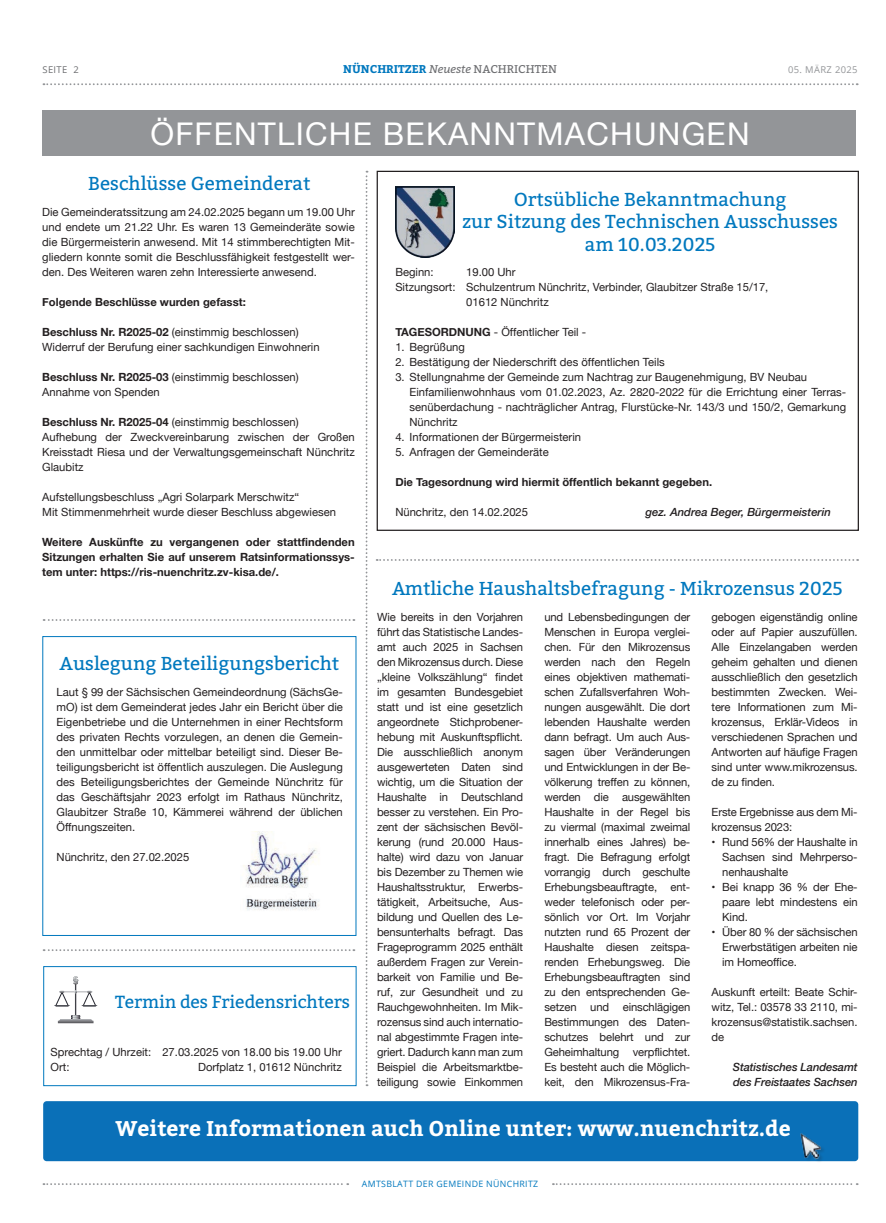
<style>
.page{position:relative;width:886px;height:1223px;background:#fff}
.page>*{position:absolute;margin:0;border:0;box-sizing:border-box;transform-origin:0 0}
.t1{font:31.25px "Helvetica Neue";letter-spacing:.04em;color:#fff}
.t2{font:700 21.25px "Bitter";color:#fff}
.t3{font:18.75px/22.5px "Bitter";color:#0078be;text-align:center}
.t4{font:17.5px "Bitter";letter-spacing:-.01em;color:#0078be}
.t5{font:11.25px/15px "Helvetica Neue";color:#231f20;text-align:justify}
.t6{font:700 11.25px/15px "Helvetica Neue";color:#231f20;text-align:justify}
.t7{font:italic 500 11.25px/15px "Helvetica Neue";letter-spacing:-.01em;color:#231f20}
.t8{font:700 11.25px "Bitter";color:#0078be}
.t9{font:9.38px "Open Sans";letter-spacing:.04em;color:#939598}
.t10{font:9.38px "Open Sans";letter-spacing:.04em;color:#6c6d70}
.t11{font:8.75px "Open Sans";letter-spacing:.04em;color:#0078be}
.s1{font-weight:400;font-style:italic;color:#6c6d70}
.s2{font-weight:400;color:#6c6d70}
.s3{font-weight:700}
</style>
<div class="page">
<svg style="left:43px;top:83px;width:815px;height:2px"></svg>
<svg style="left:43px;top:1183px;width:305px;height:2px"></svg>
<svg style="left:553px;top:1183px;width:305px;height:2px"></svg>
<div style="left:43px;top:111px;width:813px;height:45px;background:#939598"></div>
<svg style="left:377px;top:559px;width:481px;height:2px"></svg>
<svg style="left:44px;top:619px;width:310px;height:2px"></svg>
<svg style="left:44px;top:949px;width:310px;height:2px"></svg>
<svg style="left:366px;top:171px;width:1px;height:915px"></svg>
<img style="left:395px;top:186px;width:59px;height:71px">
<div style="left:42px;top:636px;width:314px;height:300px;border:1px solid #0078be"></div>
<img style="left:243px;top:831px;width:77px;height:79px">
<div style="left:43px;top:966px;width:314px;height:120px;border:1px solid #0078be"></div>
<svg style="left:54px;top:976px;width:44px;height:47px"></svg>
<div style="left:43px;top:1101px;width:815px;height:60px;background:#0a70b8;border-radius:4px"></div>
<img style="left:786px;top:1133px;width:50px;height:29px">
<p class="t10" style="left:43px;top:63px;width:38px">SEITE 2</p>
<p class="t8" style="left:343px;top:61px;width:215px">NÜNCHRITZER <span class="s1">Neueste</span> <span class="s2">NACHRICHTEN</span></p>
<p class="t9" style="left:788px;top:63px;width:71px">05. MÄRZ 2025</p>
<h1 class="t1" style="left:150px;top:111px;width:601px">ÖFFENTLICHE BEKANNTMACHUNGEN</h1>
<h3 class="t3" style="left:88px;top:172px;width:224px">Beschlüsse Gemeinderat</h3>
<p class="t5" style="left:42px;top:205px;width:314px">Die Gemeinderatssitzung am 24.02.2025 begann um 19.00 Uhr und endete um 21.22 Uhr. Es waren 13 Gemeinderäte sowie die Bürgermeisterin anwesend. Mit 14 stimmberechtigten Mit&shy;gliedern konnte somit die Beschlussfähigkeit festgestellt wer&shy;den. Des Weiteren waren zehn Interessierte anwesend.</p>
<p class="t6" style="left:42px;top:294px;width:205px">Folgende Beschlüsse wurden gefasst:</p>
<p class="t5" style="left:42px;top:325px;width:279px"><span class="s3">Beschluss Nr. R2025-02</span> (einstimmig beschlossen)<br>Widerruf der Berufung einer sachkundigen Einwohnerin</p>
<p class="t5" style="left:42px;top:370px;width:258px"><span class="s3">Beschluss Nr. R2025-03</span> (einstimmig beschlossen)<br>Annahme von Spenden</p>
<p class="t5" style="left:42px;top:415px;width:314px;text-align:left"><span class="s3">Beschluss Nr. R2025-04</span> (einstimmig beschlossen)<br>Aufhebung der Zweckvereinbarung zwischen der Großen Kreisstadt Riesa und der Verwaltungsgemeinschaft Nünchritz Glaubitz</p>
<p class="t5" style="left:42px;top:490px;width:295px">Aufstellungsbeschluss „Agri Solarpark Merschwitz“<br>Mit Stimmenmehrheit wurde dieser Beschluss abgewiesen</p>
<p class="t6" style="left:42px;top:534px;width:314px">Weitere Auskünfte zu vergangenen oder stattfindenden Sitzungen erhalten Sie auf unserem Ratsinformationssys&shy;tem unter: https://ris-nuenchritz.zv-kisa.de/.</p>
<h3 class="t3" style="left:59px;top:652px;width:281px">Auslegung Beteiligungsbericht</h3>
<p class="t5" style="left:57px;top:685px;width:288px">Laut § 99 der Sächsischen Gemeindeordnung (SächsGe&shy;mO) ist dem Gemeinderat jedes Jahr ein Bericht über die Eigenbetriebe und die Unternehmen in einer Rechtsform des privaten Rechts vorzulegen, an denen die Gemein&shy;den unmittelbar oder mittelbar beteiligt sind. Dieser Be&shy;teiligungsbericht ist öffentlich auszulegen. Die Auslegung des Beteiligungsberichtes der Gemeinde Nünchritz für das Geschäftsjahr 2023 erfolgt im Rathaus Nünchritz, Glaubitzer Straße 10, Kämmerei während der üblichen Öffnungszeiten.</p>
<p class="t5" style="left:57px;top:850px;width:134px">Nünchritz, den 27.02.2025</p>
<h3 class="t4" style="left:115px;top:989px;width:236px">Termin des Friedensrichters</h3>
<p class="t5" style="left:51px;top:1045px;width:293px">Sprechtag / Uhrzeit: 27.03.2025 von 18.00 bis 19.00 Uhr<br>Ort:</p>
<p class="t5" style="left:198px;top:1060px;width:145px">Dorfplatz 1, 01612 Nünchritz</p>
<h3 class="t3" style="left:462px;top:187px;width:377px">Ortsübliche Bekanntmachung<br>zur Sitzung des Technischen Ausschusses am 10.03.2025</h3>
<p class="t5" style="left:395px;top:265px;width:40px">Beginn:</p>
<p class="t5" style="left:466px;top:265px;width:51px">19.00 Uhr</p>
<p class="t5" style="left:395px;top:280px;width:374px">Sitzungsort: Schulzentrum Nünchritz, Verbinder, Glaubitzer Straße 15/17,</p>
<p class="t5" style="left:466px;top:295px;width:84px">01612 Nünchritz</p>
<p class="t5" style="left:395px;top:325px;width:192px"><span class="s3">TAGESORDNUNG</span> - Öffentlicher Teil -</p>
<p class="t5" style="left:395px;top:340px;width:71px">1. Begrüßung</p>
<p class="t5" style="left:395px;top:355px;width:271px">2. Bestätigung der Niederschrift des öffentlichen Teils</p>
<p class="t5" style="left:409px;top:370px;width:438px;text-align:left;text-indent:-14px">3. Stellungnahme der Gemeinde zum Nachtrag zur Baugenehmigung, BV Neubau Einfamilienwohnhaus vom 01.02.2023, Az. 2820-2022 für die Errichtung einer Terras&shy;senüberdachung - nachträglicher Antrag, Flurstücke-Nr. 143/3 und 150/2, Gemarkung Nünchritz</p>
<p class="t5" style="left:395px;top:430px;width:187px">4. Informationen der Bürgermeisterin</p>
<p class="t5" style="left:395px;top:445px;width:155px">5. Anfragen der Gemeinderäte</p>
<p class="t6" style="left:395px;top:474px;width:318px">Die Tagesordnung wird hiermit öffentlich bekannt gegeben.</p>
<p class="t5" style="left:395px;top:505px;width:134px">Nünchritz, den 14.02.2025</p>
<p class="t7" style="left:645px;top:503px;width:187px">gez. Andrea Beger, Bürgermeisterin</p>
<h3 class="t3" style="left:392px;top:577px;width:452px">Amtliche Haushaltsbefragung - Mikrozensus 2025</h3>
<p class="t5" style="left:377px;top:610px;width:148px">Wie bereits in den Vorjahren führt das Statistische Landes&shy;amt auch 2025 in Sachsen den Mikrozensus durch. Diese „kleine Volkszählung“ findet im gesamten Bundesgebiet statt und ist eine gesetzlich angeordnete Stichprobener&shy;hebung mit Auskunftspflicht.<br>Die ausschließlich anonym ausgewerteten Daten sind wichtig, um die Situation der Haushalte in Deutschland besser zu verstehen. Ein Pro&shy;zent der sächsischen Bevöl&shy;kerung (rund 20.000 Haus&shy;halte) wird dazu von Januar bis Dezember zu Themen wie Haushaltsstruktur, Erwerbs&shy;tätigkeit, Arbeitsuche, Aus&shy;bildung und Quellen des Le&shy;bensunterhalts befragt. Das Frageprogramm 2025 enthält außerdem Fragen zur Verein&shy;barkeit von Familie und Be&shy;ruf, zur Gesundheit und zu Rauchgewohnheiten. Im Mik&shy;rozensus sind auch internatio&shy;nal abgestimmte Fragen inte&shy;griert. Dadurch kann man zum Beispiel die Arbeitsmarktbe&shy;teiligung sowie Einkommen</p>
<p class="t5" style="left:544px;top:610px;width:148px">und Lebensbedingungen der Menschen in Europa verglei&shy;chen. Für den Mikrozensus werden nach den Regeln eines objektiven mathemati&shy;schen Zufallsverfahren Woh&shy;nungen ausgewählt. Die dort lebenden Haushalte werden dann befragt. Um auch Aus&shy;sagen über Veränderungen und Entwicklungen in der Be&shy;völkerung treffen zu können, werden die ausgewählten Haushalte in der Regel bis zu viermal (maximal zweimal innerhalb eines Jahres) be&shy;fragt. Die Befragung erfolgt vorrangig durch geschulte Erhebungsbeauftragte, ent&shy;weder telefonisch oder per&shy;sönlich vor Ort. Im Vorjahr nutzten rund 65 Prozent der Haushalte diesen zeitspa&shy;renden Erhebungsweg. Die Erhebungsbeauftragten sind zu den entsprechenden Ge&shy;setzen und einschlägigen Bestimmungen des Daten&shy;schutzes belehrt und zur Geheimhaltung verpflichtet.<br>Es besteht auch die Möglich&shy;keit, den Mikrozensus-Fra-</p>
<p class="t5" style="left:711px;top:610px;width:147px">gebogen eigenständig online oder auf Papier auszufüllen.<br>Alle Einzelangaben werden geheim gehalten und dienen ausschließlich den gesetzlich bestimmten Zwecken. Wei&shy;tere Informationen zum Mi&shy;krozensus, Erklär-Videos in verschiedenen Sprachen und Antworten auf häufige Fragen sind unter www.mikrozensus. de zu finden.</p>
<p class="t5" style="left:711px;top:805px;width:147px">Erste Ergebnisse aus dem Mi&shy;krozensus 2023:</p>
<p class="t5" style="left:722px;top:835px;width:137px;text-indent:-11px">• Rund 56% der Haushalte in Sachsen sind Mehrperso&shy;nenhaushalte</p>
<p class="t5" style="left:722px;top:880px;width:137px;text-indent:-11px">• Bei knapp 36 % der Ehe&shy;paare lebt mindestens ein Kind.</p>
<p class="t5" style="left:722px;top:925px;width:137px;text-indent:-11px">• Über 80 % der sächsischen Erwerbstätigen arbeiten nie im Homeoffice.</p>
<p class="t5" style="left:711px;top:985px;width:148px">Auskunft erteilt: Beate Schir&shy;witz, Tel.: 03578 33 2110, mi&shy;krozensus@statistik.sachsen. de</p>
<p class="t7" style="left:733px;top:1058px;width:126px">Statistisches Landesamt des Freistaates Sachsen</p>
<h2 class="t2" style="left:116px;top:1111px;width:677px">Weitere Informationen auch Online unter: www.nuenchritz.de</h2>
<p class="t11" style="left:362px;top:1177px;width:178px">AMTSBLATT DER GEMEINDE NÜNCHRITZ</p>
</div>
